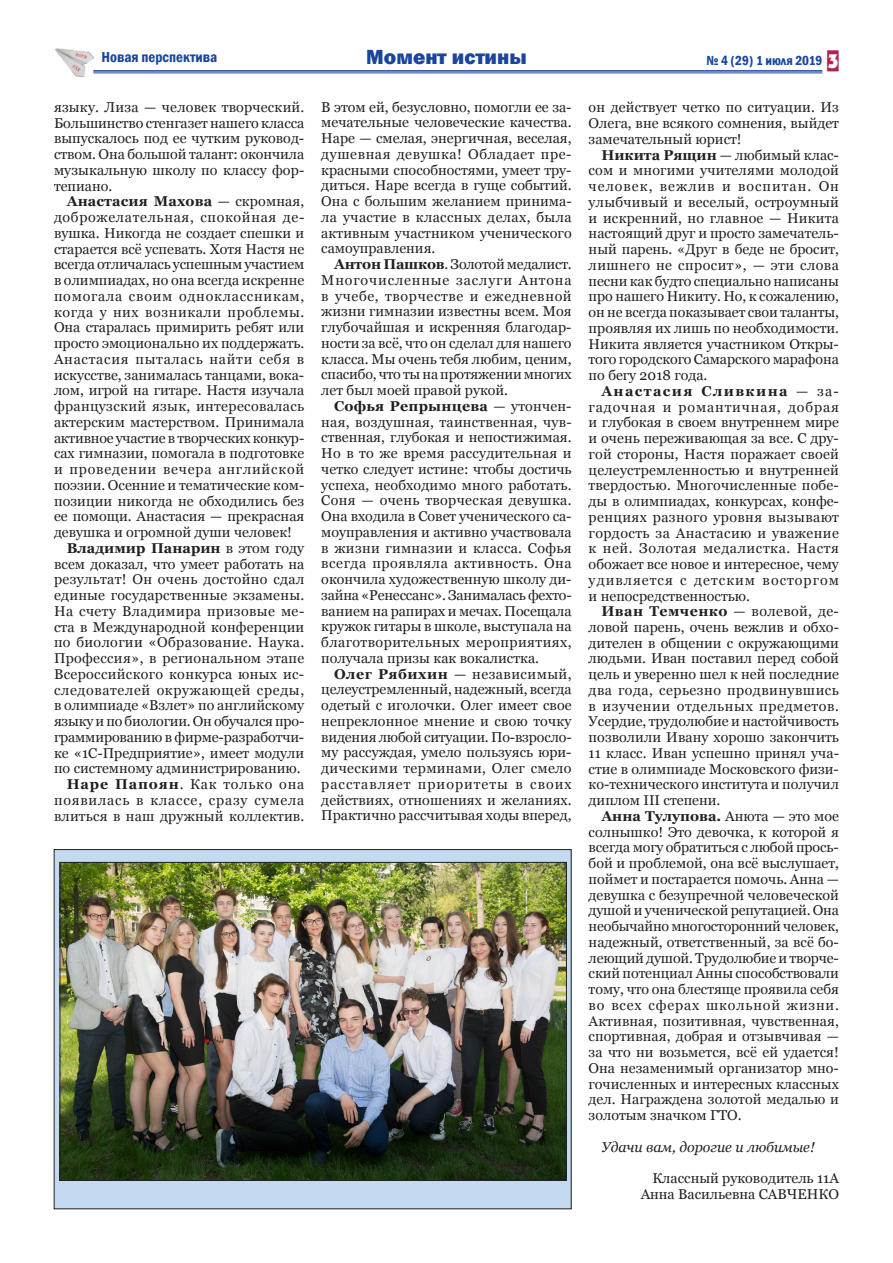
<style>
.page{position:relative;width:893px;height:1263px;background:#fff}
.page>*{position:absolute;margin:0;border:0;box-sizing:border-box;transform-origin:0 0}
.t1{font:800 21px "Franklin Gothic";color:#1a459c}
.t2{font:600 condensed 15px "Franklin Gothic";color:#1a459c}
.t3{font:14.25px/15.8px "Georgia";color:#231f20;text-align:justify}
.t4{font:14.25px "Georgia";letter-spacing:.025em;color:#231f20}
.t5{font:14.25px "Georgia";letter-spacing:.055em;color:#231f20}
.t6{font:14.25px "Georgia";letter-spacing:.045em;color:#231f20}
.t7{font:700 14.25px "Georgia";letter-spacing:.005em;color:#231f20}
.t8{font:14.25px "Georgia";letter-spacing:.02em;color:#231f20}
.t9{font:14.25px "Georgia";letter-spacing:.04em;color:#231f20}
.t10{font:14.25px "Georgia";letter-spacing:.05em;color:#231f20}
.t11{font:14.25px "Georgia";letter-spacing:.03em;color:#231f20}
.t12{font:italic 14.25px "Georgia";color:#231f20}
.t13{font:600 condensed 13.5px "Franklin Gothic";color:#1a459c}
.s1{font-family:"a Plakat Titul Cm";font-weight:400;font-stretch:normal;font-size:19.5px;color:#b1244d}
.s2{font-weight:400}
.s3{font-weight:700}
</style>
<div class="page">
<hr style="left:93px;top:70px;width:729px;height:2px;background:#1a459c">
<hr style="left:93px;top:73px;width:729px;height:1px;background:#1a459c">
<img style="left:55px;top:48px;width:44px;height:30px">
<div style="left:54px;top:849px;width:517px;height:360px;background:#c3daf1"></div>
<img style="left:62px;top:864px;width:503px;height:315px">
<div style="left:60px;top:862px;width:507px;height:319px;border:1px solid #231f20"></div>
<p class="t2" style="left:102px;top:47px;width:117px">Новая перспектива</p>
<h1 class="t1" style="left:366px;top:44px;width:162px">Момент истины</h1>
<p class="t13" style="left:706px;top:51px;width:134px">№ 4 (29) 1 июля 2019 <span class="s1">3</span></p>
<p class="t3" style="left:54px;top:99px;width:252px">языку. Лиза — человек творческий.<br>Большинство стенгазет нашего класса выпускалось под ее чутким руковод&shy;ством. Она большой талант: окончила музыкальную школу по классу фор&shy;тепиано.</p>
<p class="t7" style="left:67px;top:192px;width:239px">Анастасия Махова <span class="s2">— скромная,</span></p>
<p class="t6" style="left:54px;top:209px;width:252px">доброжелательная, спокойная де-</p>
<p class="t3" style="left:54px;top:225px;width:252px">вушка. Никогда не создает спешки и</p>
<p class="t3" style="left:54px;top:241px;width:252px">старается всё успевать. Хотя Настя не</p>
<p class="t3" style="left:54px;top:257px;width:252px">всегда отличалась успешным участием</p>
<p class="t3" style="left:54px;top:273px;width:252px">в олимпиадах, но она всегда искренне</p>
<p class="t5" style="left:54px;top:287px;width:252px">помогала своим одноклассникам,</p>
<p class="t9" style="left:54px;top:303px;width:252px">когда у них возникали проблемы.</p>
<p class="t3" style="left:54px;top:320px;width:252px">Она старалась примирить ребят или</p>
<p class="t3" style="left:54px;top:336px;width:252px">просто эмоционально их поддержать.</p>
<p class="t10" style="left:54px;top:350px;width:252px">Анастасия пыталась найти себя в</p>
<p class="t3" style="left:54px;top:367px;width:252px">искусстве, занималась танцами, вока-</p>
<p class="t3" style="left:54px;top:383px;width:252px">лом, игрой на гитаре. Настя изучала</p>
<p class="t4" style="left:54px;top:397px;width:252px">французский язык, интересовалась</p>
<p class="t3" style="left:54px;top:414px;width:252px">актерским мастерством. Принимала</p>
<p class="t3" style="left:54px;top:430px;width:252px">активное участие в творческих конкур-</p>
<p class="t3" style="left:54px;top:446px;width:252px">сах гимназии, помогала в подготовке</p>
<p class="t5" style="left:54px;top:460px;width:252px">и проведении вечера английской</p>
<p class="t3" style="left:54px;top:477px;width:252px">поэзии. Осенние и тематические ком-</p>
<p class="t3" style="left:54px;top:493px;width:252px">позиции никогда не обходились без</p>
<p class="t3" style="left:54px;top:509px;width:252px">ее помощи. Анастасия — прекрасная</p>
<p class="t3" style="left:54px;top:525px;width:239px">девушка и огромной души человек!</p>
<p class="t7" style="left:67px;top:539px;width:239px">Владимир Панарин <span class="s2">в этом году</span></p>
<p class="t3" style="left:54px;top:556px;width:252px">всем доказал, что умеет работать на</p>
<p class="t4" style="left:54px;top:571px;width:252px">результат! Он очень достойно сдал</p>
<p class="t3" style="left:54px;top:587px;width:252px">единые государственные экзамены.</p>
<p class="t11" style="left:54px;top:602px;width:252px">На счету Владимира призовые ме-</p>
<p class="t3" style="left:54px;top:619px;width:252px">ста в Международной конференции</p>
<p class="t4" style="left:54px;top:634px;width:252px">по биологии «Образование. Наука.</p>
<p class="t8" style="left:54px;top:649px;width:252px">Профессия», в региональном этапе</p>
<p class="t4" style="left:54px;top:665px;width:252px">Всероссийского конкурса юных ис-</p>
<p class="t6" style="left:54px;top:681px;width:252px">следователей окружающей среды,</p>
<p class="t3" style="left:54px;top:698px;width:252px">в олимпиаде «Взлет» по английскому</p>
<p class="t3" style="left:54px;top:713px;width:252px">языку и по биологии. Он обучался про-</p>
<p class="t3" style="left:54px;top:729px;width:252px">граммированию в фирме-разработчи-</p>
<p class="t3" style="left:54px;top:745px;width:252px">ке «1С-Предприятие», имеет модули</p>
<p class="t3" style="left:54px;top:761px;width:248px">по системному администрированию.</p>
<p class="t5" style="left:67px;top:775px;width:239px"><span class="s3">Наре Папоян</span>. Как только она</p>
<p class="t5" style="left:54px;top:791px;width:252px">появилась в классе, сразу сумела</p>
<p class="t3" style="left:54px;top:808px;width:252px">влиться в наш дружный коллектив.</p>
<p class="t3" style="left:321px;top:99px;width:252px">В этом ей, безусловно, помогли ее за&shy;мечательные человеческие качества.<br>Наре — смелая, энергичная, веселая, душевная девушка! Обладает пре&shy;красными способностями, умеет тру&shy;диться. Наре всегда в гуще событий.<br>Она с большим желанием принима&shy;ла участие в классных делах, была активным участником ученического самоуправления.</p>
<p class="t3" style="left:321px;top:257px;width:252px;text-indent:13px"><span class="s3">Антон Пашков</span>. Золотой медалист.<br>Многочисленные заслуги Антона в учебе, творчестве и ежедневной жизни гимназии известны всем. Моя глубочайшая и искренняя благодар&shy;ности за всё, что он сделал для нашего класса. Мы очень тебя любим, ценим, спасибо, что ты на протяжении многих лет был моей правой рукой.</p>
<p class="t3" style="left:321px;top:398px;width:252px;text-indent:13px"><span class="s3">Софья Репрынцева</span> — утончен&shy;ная, воздушная, таинственная, чув&shy;ственная, глубокая и непостижимая.<br>Но в то же время рассудительная и четко следует истине: чтобы достичь успеха, необходимо много работать.<br>Соня — очень творческая девушка.<br>Она входила в Совет ученического са&shy;моуправления и активно участвовала в жизни гимназии и класса. Софья всегда проявляла активность. Она окончила художественную школу ди&shy;зайна «Ренессанс». Занималась фехто&shy;ванием на рапирах и мечах. Посещала кружок гитары в школе, выступала на благотворительных мероприятиях, получала призы как вокалистка.</p>
<p class="t3" style="left:321px;top:666px;width:252px;text-indent:13px"><span class="s3">Олег Рябихин</span> — независимый, целеустремленный, надежный, всегда одетый с иголочки. Олег имеет свое непреклонное мнение и свою точку видения любой ситуации. По-взросло&shy;му рассуждая, умело пользуясь юри&shy;дическими терминами, Олег смело расставляет приоритеты в своих действиях, отношениях и желаниях.<br>Практично рассчитывая ходы вперед,</p>
<p class="t3" style="left:589px;top:100px;width:252px">он действует четко по ситуации. Из Олега, вне всякого сомнения, выйдет замечательный юрист!</p>
<p class="t3" style="left:589px;top:147px;width:252px;text-indent:13px"><span class="s3">Никита Рящин</span> — любимый клас&shy;сом и многими учителями молодой человек, вежлив и воспитан. Он улыбчивый и веселый, остроумный и искренний, но главное — Никита настоящий друг и просто замечатель&shy;ный парень. «Друг в беде не бросит, лишнего не спросит», — эти слова песни как будто специально написаны про нашего Никиту. Но, к сожалению, он не всегда показывает свои таланты, проявляя их лишь по необходимости.<br>Никита является участником Откры&shy;того городского Самарского марафона по бегу 2018 года.</p>
<p class="t3" style="left:589px;top:383px;width:252px;text-indent:13px"><span class="s3">Анастасия Сливкина</span> — за&shy;гадочная и романтичная, добрая и глубокая в своем внутреннем мире и очень переживающая за все. С дру&shy;гой стороны, Настя поражает своей целеустремленностью и внутренней твердостью. Многочисленные побе&shy;ды в олимпиадах, конкурсах, конфе&shy;ренциях разного уровня вызывают гордость за Анастасию и уважение к ней. Золотая медалистка. Настя обожает все новое и интересное, чему удивляется с детским восторгом и непосредственностью.</p>
<p class="t3" style="left:589px;top:604px;width:252px;text-indent:13px"><span class="s3">Иван Темченко</span> — волевой, де&shy;ловой парень, очень вежлив и обхо&shy;дителен в общении с окружающими людьми. Иван поставил перед собой цель и уверенно шел к ней последние два года, серьезно продвинувшись в изучении отдельных предметов.<br>Усердие, трудолюбие и настойчивость позволили Ивану хорошо закончить 11 класс. Иван успешно принял уча&shy;стие в олимпиаде Московского физи&shy;ко-технического института и получил диплом III степени.</p>
<p class="t3" style="left:589px;top:808px;width:252px;text-indent:13px"><span class="s3">Анна Тулупова.</span> Анюта — это мое солнышко! Это девочка, к которой я всегда могу обратиться с любой прось&shy;бой и проблемой, она всё выслушает, поймет и постарается помочь. Анна — девушка с безупречной человеческой душой и ученической репутацией. Она необычайно многосторонний человек, надежный, ответственный, за всё бо&shy;леющий душой. Трудолюбие и творче&shy;ский потенциал Анны способствовали тому, что она блестяще проявила себя во всех сферах школьной жизни.<br>Активная, позитивная, чувственная, спортивная, добрая и отзывчивая — за что ни возьмется, всё ей удается!<br>Она незаменимый организатор мно&shy;гочисленных и интересных классных дел. Награждена золотой медалью и золотым значком ГТО.</p>
<p class="t12" style="left:601px;top:1138px;width:215px">Удачи вам, дорогие и любимые!</p>
<p class="t3" style="left:641px;top:1171px;width:200px;text-align:right">Классный руководитель 11А<br>Анна Васильевна САВЧЕНКО</p>
</div>
